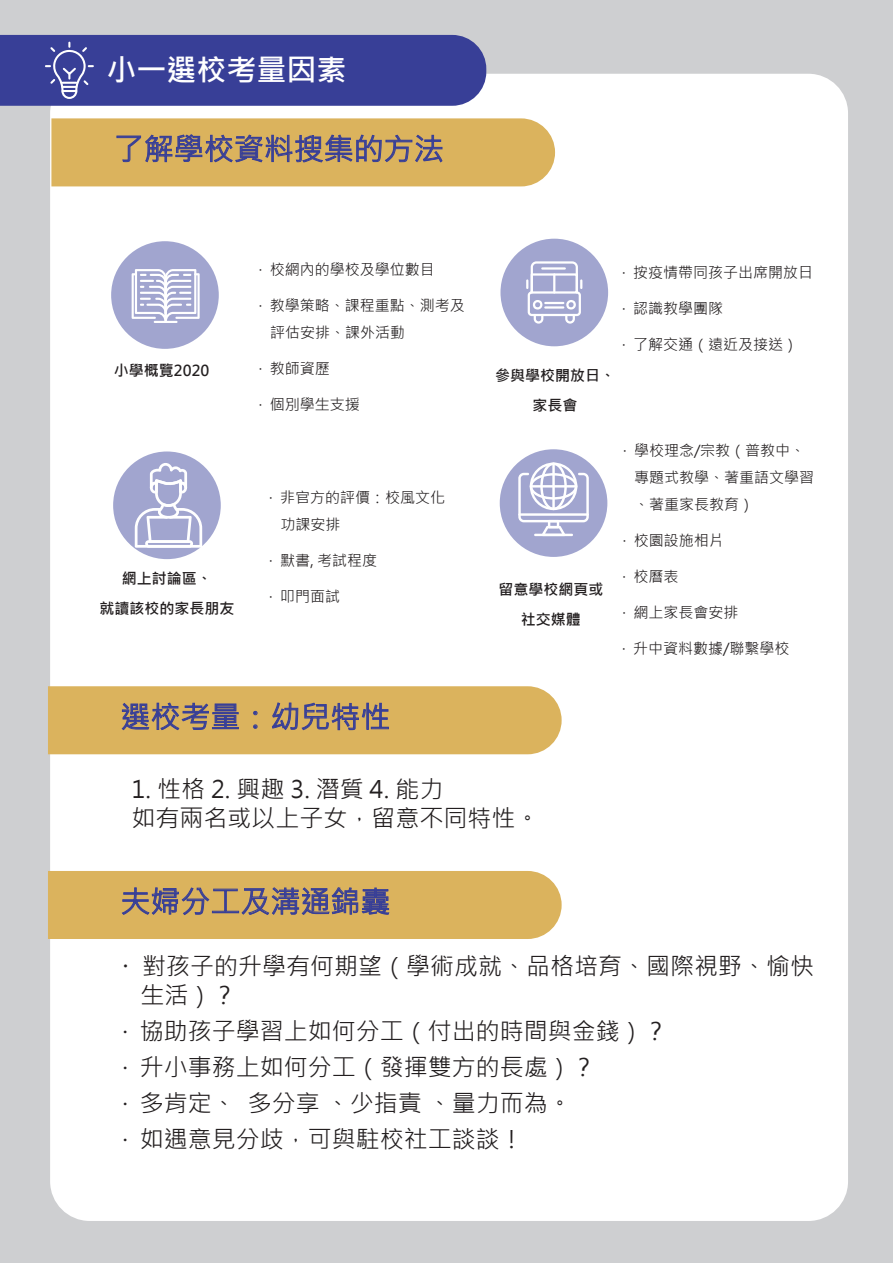
<style>
.page{position:relative;width:893px;height:1263px;background:#cecfd1}
.page>*{position:absolute;margin:0;border:0;box-sizing:border-box;transform-origin:0 0}
.t1{font:30px "Microsoft Jheng Hei";color:#383f97}
.t2{font:700 30px "Microsoft Jheng Hei";color:#fff}
.t3{font:24px/36px "Microsoft Jheng Hei";color:#231f20}
.t4{font:15px/27px "Microsoft Jheng Hei";color:#231f20}
.t5{font:700 15px/30px "Microsoft Jheng Hei";color:#231f20;text-align:center}
.s1{font-size:27px}
</style>
<div class="page">
<div style="left:51px;top:75px;width:796px;height:1144px;background:#fff;border-radius:38px"></div>
<div style="left:0;top:35px;width:486px;height:71px;background:#383f97"></div>
<svg style="left:51px;top:118px;width:504px;height:68px;background:#cdaa65"></svg>
<div style="left:112px;top:450px;width:110px;height:110px;background:#a1a5cf;border-radius:50%"></div>
<div style="left:111px;top:449px;width:112px;height:112px;border:2px solid #fff;border-radius:50%"></div>
<svg style="left:135px;top:463px;width:67px;height:85px"></svg>
<div style="left:499px;top:448px;width:109px;height:110px;background:#a1a5cf;border-radius:50%"></div>
<div style="left:497px;top:447px;width:113px;height:112px;border:2px solid #fff;border-radius:50%"></div>
<svg style="left:518px;top:463px;width:71px;height:73px"></svg>
<div style="left:499px;top:237px;width:110px;height:110px;background:#a1a5cf;border-radius:50%"></div>
<div style="left:498px;top:236px;width:112px;height:113px;border:2px solid #fff;border-radius:50%"></div>
<svg style="left:526px;top:261px;width:56px;height:63px"></svg>
<div style="left:110px;top:240px;width:110px;height:110px;background:#a1a5cf;border-radius:50%"></div>
<div style="left:109px;top:239px;width:112px;height:112px;border:2px solid #fff;border-radius:50%"></div>
<svg style="left:132px;top:269px;width:68px;height:54px"></svg>
<svg style="left:48px;top:686px;width:514px;height:68px;background:#d0ac63"></svg>
<svg style="left:48px;top:871px;width:514px;height:68px;background:#cfab63"></svg>
<h1 class="t2" style="left:107px;top:51px;width:241px">小一選校考量因素</h1>
<h1 class="t1" style="left:114px;top:130px;width:331px">了解學校資料搜集的方法</h1>
<p class="t5" style="left:114px;top:356px;width:116px">小學概覽2020 　</p>
<p class="t4" style="left:259px;top:256px;width:177px">· 校網內的學校及學位數目</p>
<p class="t4" style="left:270px;top:292px;width:196px;text-indent:-11px">· 教學策略、課程重點、測考及評估安排、課外活動</p>
<p class="t4" style="left:259px;top:355px;width:72px">· 教師資歷</p>
<p class="t4" style="left:259px;top:391px;width:102px">· 個別學生支援</p>
<p class="t5" style="left:99px;top:563px;width:136px">網上討論區、<br>就讀該校的家長朋友</p>
<p class="t4" style="left:280px;top:484px;width:166px;text-indent:-11px">· 非官方的評價：校風文化功課安排</p>
<p class="t4" style="left:269px;top:547px;width:110px">· 默書, 考試程度</p>
<p class="t4" style="left:269px;top:583px;width:72px">· 叩門面試</p>
<h1 class="t1" style="left:120px;top:698px;width:271px">選校考量：幼兒特性</h1>
<p class="t5" style="left:495px;top:360px;width:121px">參與學校開放日、家長會</p>
<p class="t5" style="left:498px;top:574px;width:106px">留意學校網頁或社交媒體</p>
<p class="t4" style="left:622px;top:259px;width:192px">· 按疫情帶同孩子出席開放日</p>
<p class="t4" style="left:622px;top:295px;width:102px">· 認識教學團隊</p>
<p class="t4" style="left:622px;top:331px;width:177px">· 了解交通（遠近及接送）</p>
<p class="t4" style="left:634px;top:437px;width:182px;text-indent:-11px">· 學校理念/宗教（普教中、專題式教學、著重語文學習、著重家長教育）</p>
<p class="t4" style="left:623px;top:527px;width:102px">· 校園設施相片</p>
<p class="t4" style="left:623px;top:563px;width:57px">· 校曆表</p>
<p class="t4" style="left:622px;top:599px;width:117px">· 網上家長會安排</p>
<p class="t4" style="left:622px;top:635px;width:169px">· 升中資料數據/聯繫學校</p>
<h2 class="t3" style="left:132px;top:775px;width:409px;line-height:28.8px">1. 性格 2. 興趣 3. 潛質 4. 能力<br>如有兩名或以上子女，留意不同特性。</h2>
<h1 class="t1" style="left:120px;top:883px;width:271px">夫婦分工及溝通錦囊</h1>
<h2 class="t3" style="left:140px;top:952px;width:675px;line-height:28.8px;text-indent:-18px"><span class="s1">·</span> 對孩子的升學有何期望（學術成就、品格培育、國際視野、愉快生活）？</h2>
<h2 class="t3" style="left:122px;top:1013px;width:547px">· 協助孩子學習上如何分工（付出的時間與金錢）？· 升小事務上如何分工（發揮雙方的長處）？<br>· 多肯定、 多分享 、少指責 、量力而為。<br>· 如遇意見分歧，可與駐校社工談談！</h2>
</div>
